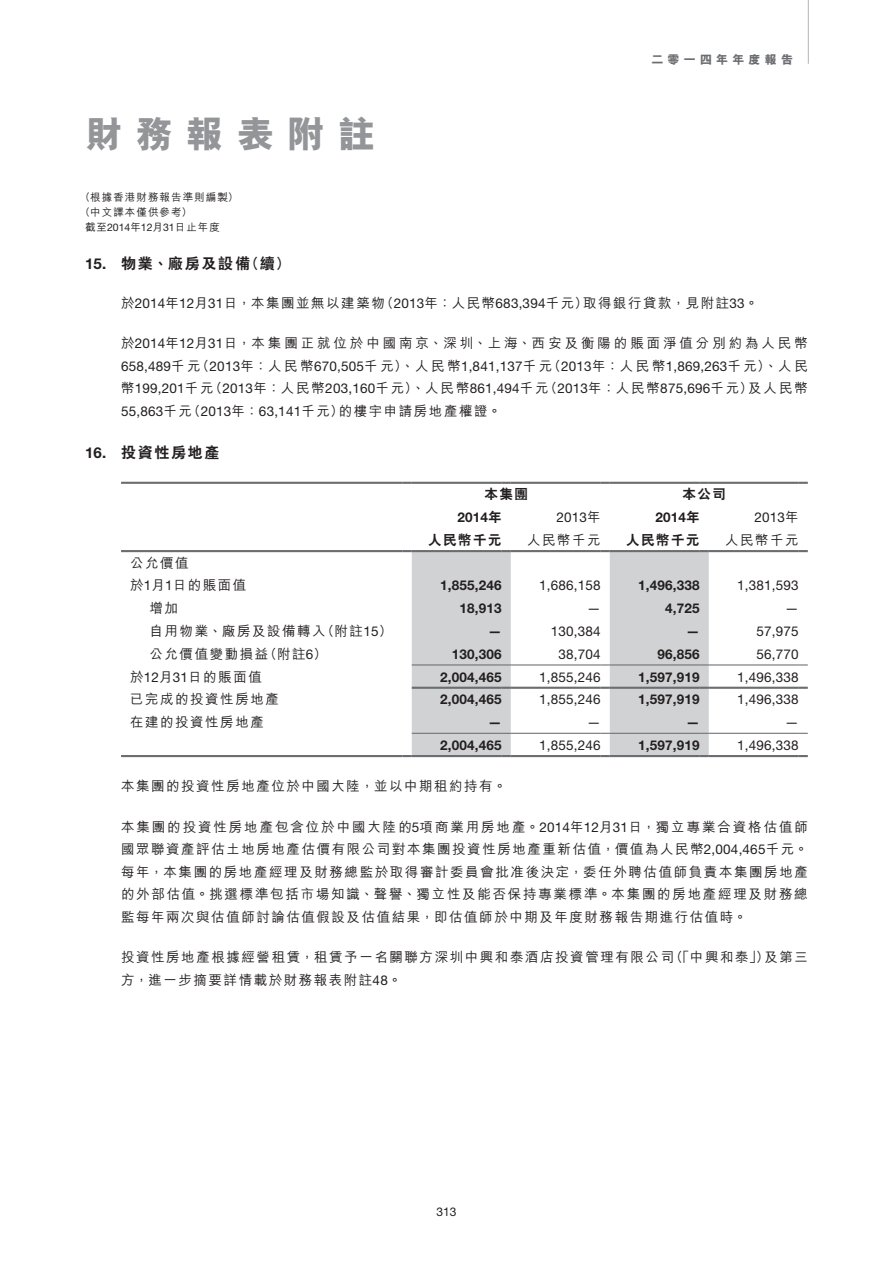
<style>
.page{position:relative;width:893px;height:1263px;background:#fff}
.page>*{position:absolute;margin:0;border:0;box-sizing:border-box;transform-origin:0 0}
.t1{font:800 37.5px "M Hei HK";letter-spacing:.35em;color:#939598}
._03_H1{font:800 15px "C Hei 2 HK";letter-spacing:.115em;color:#231f20}
._12___P2{font:500 13.5px/22.5px "M Hei HK";letter-spacing:.115em;color:#231f20;text-align:justify}
._30_body_tab{font:700 13.5px "Helvetica Neue LT Std";letter-spacing:.015em;color:#231f20}
._15_Table_Stub{font:500 13.5px "M Hei HK";letter-spacing:.115em;color:#231f20}
._01_Body_Text{font:13.5px "Helvetica Neue LT Std";letter-spacing:.015em;color:#231f20}
._30_body_tab-2{font:13.5px "Helvetica Neue LT Std";letter-spacing:.015em;color:#231f20}
._30_body_tab-3{font:800 13.5px "C Hei 2 HK";letter-spacing:.115em;color:#231f20}
._01_Body_Text-2{font:500 13.5px "M Hei HK";letter-spacing:.115em;color:#231f20}
._30_body_tab-4{font:500 13.5px "M Hei HK";letter-spacing:.115em;color:#231f20}
.t2{font:800 12px "M Hei HK";letter-spacing:.35em;color:#6c6d70}
.t3{font:12px "Helvetica Neue LT Std";color:#231f20}
.t4{font:500 10.5px "M Hei HK";letter-spacing:.1em;color:#231f20}
.s1{font-family:"Helvetica Neue LT Std";font-weight:400}
.s2{font-family:"Helvetica Neue LT Std";font-weight:700}
.s3{font-family:"C Hei 2 HK";font-weight:800}
.s4{font-family:"M Hei HK";font-weight:500}
</style>
<div class="page">
<hr style="left:808px;top:0;width:1px;height:64px;background:#b2b3b7">
<svg style="left:412px;top:552px;width:297px;height:203px;fill:#d1d2d4"></svg>
<hr style="left:121px;top:482px;width:282px;height:2px;background:#6c6d70">
<svg style="left:403px;top:482px;width:9px;height:2px"></svg>
<hr style="left:412px;top:482px;width:90px;height:2px;background:#6c6d70">
<svg style="left:502px;top:482px;width:9px;height:2px"></svg>
<hr style="left:511px;top:482px;width:90px;height:2px;background:#6c6d70">
<svg style="left:601px;top:482px;width:9px;height:2px"></svg>
<hr style="left:610px;top:482px;width:90px;height:2px;background:#6c6d70">
<svg style="left:700px;top:482px;width:9px;height:2px"></svg>
<hr style="left:709px;top:482px;width:90px;height:2px;background:#6c6d70">
<svg style="left:799px;top:482px;width:9px;height:2px"></svg>
<hr style="left:121px;top:550px;width:282px;height:2px;background:#6c6d70">
<svg style="left:403px;top:550px;width:9px;height:2px"></svg>
<hr style="left:412px;top:550px;width:90px;height:2px;background:#6c6d70">
<svg style="left:502px;top:550px;width:9px;height:2px"></svg>
<hr style="left:511px;top:550px;width:90px;height:2px;background:#6c6d70">
<svg style="left:601px;top:550px;width:9px;height:2px"></svg>
<hr style="left:610px;top:550px;width:90px;height:2px;background:#6c6d70">
<svg style="left:700px;top:550px;width:9px;height:2px"></svg>
<hr style="left:709px;top:550px;width:90px;height:2px;background:#6c6d70">
<svg style="left:799px;top:550px;width:9px;height:2px"></svg>
<hr style="left:121px;top:755px;width:282px;height:2px;background:#6c6d70">
<svg style="left:403px;top:755px;width:9px;height:2px"></svg>
<hr style="left:412px;top:755px;width:90px;height:2px;background:#6c6d70">
<svg style="left:502px;top:755px;width:9px;height:2px"></svg>
<hr style="left:511px;top:755px;width:90px;height:2px;background:#6c6d70">
<svg style="left:601px;top:755px;width:9px;height:2px"></svg>
<hr style="left:610px;top:755px;width:90px;height:2px;background:#6c6d70">
<svg style="left:700px;top:755px;width:9px;height:2px"></svg>
<hr style="left:709px;top:755px;width:90px;height:2px;background:#6c6d70">
<svg style="left:799px;top:755px;width:9px;height:2px"></svg>
<hr style="left:412px;top:687px;width:90px;height:2px;background:#6c6d70">
<svg style="left:502px;top:687px;width:9px;height:2px"></svg>
<hr style="left:511px;top:687px;width:90px;height:2px;background:#6c6d70">
<svg style="left:601px;top:687px;width:9px;height:2px"></svg>
<hr style="left:610px;top:687px;width:90px;height:2px;background:#6c6d70">
<svg style="left:700px;top:687px;width:9px;height:2px"></svg>
<hr style="left:709px;top:687px;width:90px;height:2px;background:#6c6d70">
<svg style="left:799px;top:687px;width:9px;height:2px"></svg>
<hr style="left:412px;top:733px;width:90px;height:1px;background:#6c6d70">
<hr style="left:511px;top:733px;width:90px;height:1px;background:#6c6d70">
<hr style="left:610px;top:733px;width:90px;height:1px;background:#6c6d70">
<hr style="left:709px;top:733px;width:90px;height:1px;background:#6c6d70">
<hr style="left:412px;top:664px;width:90px;height:1px;background:#6c6d70">
<hr style="left:511px;top:664px;width:90px;height:1px;background:#6c6d70">
<hr style="left:610px;top:664px;width:90px;height:1px;background:#6c6d70">
<hr style="left:709px;top:664px;width:90px;height:1px;background:#6c6d70">
<h1 class="t1" style="left:85px;top:109px;width:292px">財務報表附註</h1>
<p class="t2" style="left:651px;top:51px;width:143px">二零一四年年度報告</p>
<p class="t4" style="left:80px;top:189px;width:160px">（根據香港財務報告準則編製）</p>
<p class="t4" style="left:80px;top:204px;width:114px">（中文譯本僅供參考）</p>
<p class="t4" style="left:85px;top:219px;width:136px">截至<span class="s1">2014</span>年<span class="s1">12</span>月<span class="s1">31</span>日止年度</p>
<p class="_03_H1" style="left:85px;top:253px;width:206px"><span class="s2">15.</span> 物業、廠房及設備（續）</p>
<p class="_12___P2" style="left:121px;top:290px;width:639px">於<span class="s1">2014</span>年<span class="s1">12</span>月<span class="s1">31</span>日，本集團並無以建築物（<span class="s1">2013</span>年：人民幣<span class="s1">683,394</span>千元）取得銀行貸款，見附註<span class="s1">33</span>。</p>
<p class="_12___P2" style="left:121px;top:331px;width:688px">於<span class="s1">2014</span>年<span class="s1">12</span>月<span class="s1">31</span>日，本集團正就位於中國南京、深圳、上海、西安及衡陽的賬面淨值分別約為人民幣<span class="s1">658,489</span>千元（<span class="s1">2013</span>年：人民幣<span class="s1">670,505</span>千元）、人民幣<span class="s1">1,841,137</span>千元（<span class="s1">2013</span>年：人民幣<span class="s1">1,869,263</span>千元）、人民幣<span class="s1">199,201</span>千元（<span class="s1">2013</span>年：人民幣<span class="s1">203,160</span>千元）、人民幣<span class="s1">861,494</span>千元（<span class="s1">2013</span>年：人民幣<span class="s1">875,696</span>千元）及人民幣<span class="s1">55,863</span>千元（<span class="s1">2013</span>年：<span class="s1">63,141</span>千元）的樓宇申請房地產權證。</p>
<p class="_03_H1" style="left:85px;top:442px;width:136px"><span class="s2">16.</span> 投資性房地產</p>
<p class="_30_body_tab-3" style="left:484px;top:485px;width:45px">本集團</p>
<p class="_30_body_tab-3" style="left:682px;top:485px;width:45px">本公司</p>
<p class="_30_body_tab" style="left:457px;top:509px;width:46px">2014<span class="s3">年</span></p>
<p class="_01_Body_Text" style="left:556px;top:509px;width:46px">2013<span class="s4">年</span></p>
<p class="_30_body_tab" style="left:655px;top:509px;width:46px">2014<span class="s3">年</span></p>
<p class="_30_body_tab-2" style="left:754px;top:509px;width:46px">2013<span class="s4">年</span></p>
<p class="_30_body_tab-3" style="left:428px;top:531px;width:75px">人民幣千元</p>
<p class="_01_Body_Text-2" style="left:527px;top:530px;width:75px">人民幣千元</p>
<p class="_30_body_tab-3" style="left:626px;top:531px;width:75px">人民幣千元</p>
<p class="_30_body_tab-4" style="left:725px;top:530px;width:75px">人民幣千元</p>
<p class="_15_Table_Stub" style="left:130px;top:553px;width:60px">公允價值</p>
<p class="_15_Table_Stub" style="left:130px;top:576px;width:118px">於<span class="s1">1</span>月<span class="s1">1</span>日的賬面值</p>
<p class="_30_body_tab" style="left:440px;top:577px;width:63px">1,855,246</p>
<p class="_01_Body_Text" style="left:539px;top:578px;width:63px">1,686,158</p>
<p class="_30_body_tab" style="left:638px;top:577px;width:63px">1,496,338</p>
<p class="_30_body_tab-2" style="left:737px;top:578px;width:63px">1,381,593</p>
<p class="_15_Table_Stub" style="left:150px;top:598px;width:30px">增加</p>
<p class="_30_body_tab" style="left:460px;top:600px;width:44px">18,913</p>
<p class="_01_Body_Text" style="left:587px;top:600px;width:15px">—</p>
<p class="_30_body_tab" style="left:665px;top:600px;width:36px">4,725</p>
<p class="_30_body_tab-2" style="left:785px;top:600px;width:15px">—</p>
<p class="_15_Table_Stub" style="left:150px;top:621px;width:244px">自用物業、廠房及設備轉入（附註<span class="s1">15</span>）</p>
<p class="_30_body_tab" style="left:488px;top:623px;width:15px">—</p>
<p class="_01_Body_Text" style="left:551px;top:623px;width:51px">130,384</p>
<p class="_30_body_tab" style="left:686px;top:623px;width:15px">—</p>
<p class="_30_body_tab-2" style="left:757px;top:623px;width:44px">57,975</p>
<p class="_15_Table_Stub" style="left:150px;top:644px;width:179px">公允價值變動損益（附註<span class="s1">6</span>）</p>
<p class="_30_body_tab" style="left:452px;top:646px;width:51px">130,306</p>
<p class="_01_Body_Text" style="left:559px;top:646px;width:44px">38,704</p>
<p class="_30_body_tab" style="left:658px;top:646px;width:44px">96,856</p>
<p class="_30_body_tab-2" style="left:757px;top:646px;width:44px">56,770</p>
<p class="_15_Table_Stub" style="left:130px;top:667px;width:133px">於<span class="s1">12</span>月<span class="s1">31</span>日的賬面值</p>
<p class="_30_body_tab" style="left:440px;top:668px;width:63px">2,004,465</p>
<p class="_01_Body_Text" style="left:539px;top:669px;width:63px">1,855,246</p>
<p class="_30_body_tab" style="left:638px;top:668px;width:63px">1,597,919</p>
<p class="_30_body_tab-2" style="left:737px;top:669px;width:63px">1,496,338</p>
<p class="_15_Table_Stub" style="left:130px;top:689px;width:150px">已完成的投資性房地產</p>
<p class="_30_body_tab" style="left:440px;top:691px;width:63px">2,004,465</p>
<p class="_01_Body_Text" style="left:539px;top:691px;width:63px">1,855,246</p>
<p class="_30_body_tab" style="left:638px;top:691px;width:63px">1,597,919</p>
<p class="_30_body_tab-2" style="left:737px;top:691px;width:63px">1,496,338</p>
<p class="_15_Table_Stub" style="left:130px;top:712px;width:135px">在建的投資性房地產</p>
<p class="_30_body_tab" style="left:488px;top:714px;width:15px">—</p>
<p class="_01_Body_Text" style="left:587px;top:714px;width:15px">—</p>
<p class="_30_body_tab" style="left:686px;top:714px;width:15px">—</p>
<p class="_30_body_tab-2" style="left:785px;top:714px;width:15px">—</p>
<p class="_30_body_tab" style="left:440px;top:737px;width:63px">2,004,465</p>
<p class="_01_Body_Text" style="left:539px;top:737px;width:63px">1,855,246</p>
<p class="_30_body_tab" style="left:638px;top:737px;width:63px">1,597,919</p>
<p class="_30_body_tab-2" style="left:737px;top:737px;width:63px">1,496,338</p>
<p class="_12___P2" style="left:121px;top:774px;width:387px">本集團的投資性房地產位於中國大陸，並以中期租約持有。</p>
<p class="_12___P2" style="left:121px;top:815px;width:688px">本集團的投資性房地產包含位於中國大陸的<span class="s1">5</span>項商業用房地產。<span class="s1">2014</span>年<span class="s1">12</span>月<span class="s1">31</span>日，獨立專業合資格估值師國眾聯資產評估土地房地產估價有限公司對本集團投資性房地產重新估值，價值為人民幣<span class="s1">2,004,465</span>千元。每年，本集團的房地產經理及財務總監於取得審計委員會批准後決定，委任外聘估值師負責本集團房地產的外部估值。挑選標準包括市場知識、聲譽、獨立性及能否保持專業標準。本集團的房地產經理及財務總監每年兩次與估值師討論估值假設及估值結果，即估值師於中期及年度財務報告期進行估值時。</p>
<p class="_12___P2" style="left:121px;top:945px;width:688px">投資性房地產根據經營租賃，租賃予一名關聯方深圳中興和泰酒店投資管理有限公司（「中興和泰」）及第三方，進一步摘要詳情載於財務報表附註<span class="s1">48</span>。</p>
<p class="t3" style="left:436px;top:1205px;width:22px">313</p>
</div>
